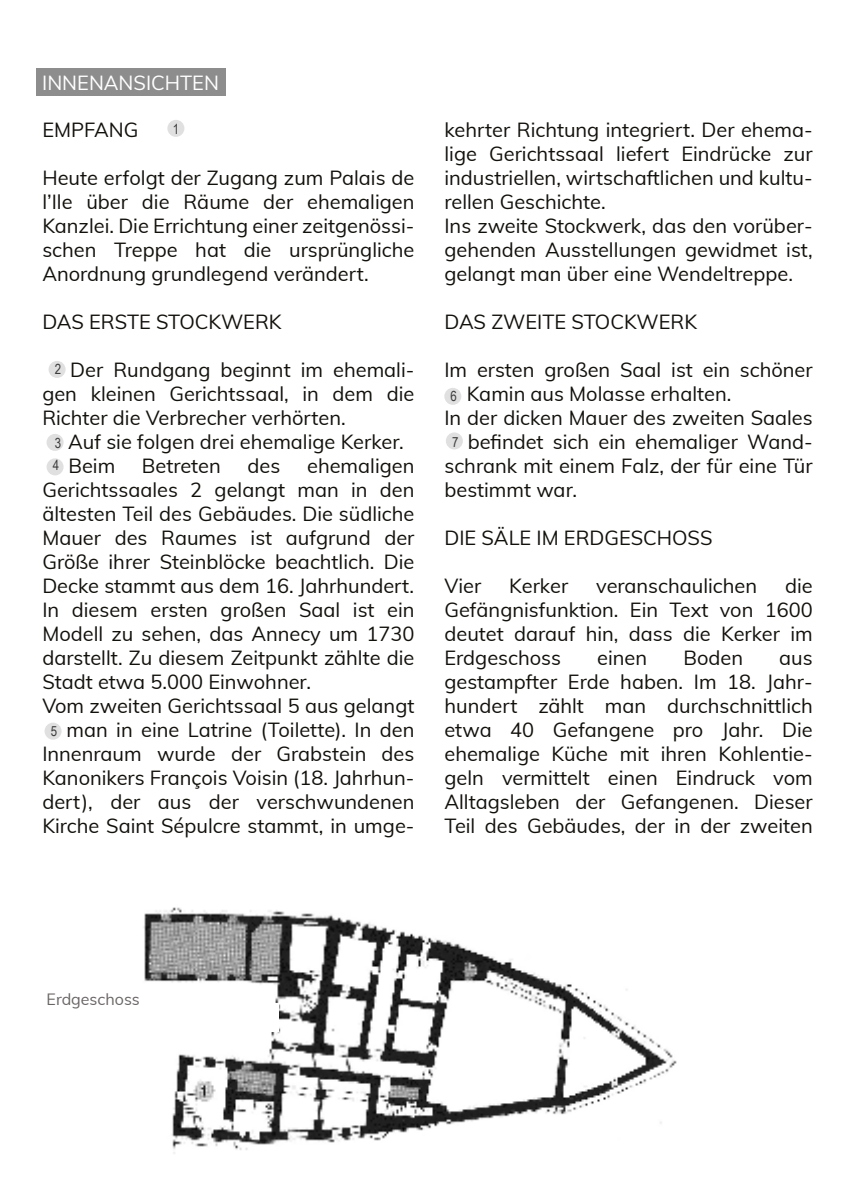
<style>
.page{position:relative;width:851px;height:1191px;background:#fff}
.page>*{position:absolute;margin:0;border:0;box-sizing:border-box;transform-origin:0 0}
.t1{font:20px/24px "Muli";color:#12100b;text-align:justify}
.t2{font:20px "Muli";color:#fff}
.t3{font:16px "Muli";color:#6a6565}
.t4{font:14px/22.4px "Arial Narrow";color:#3c3c3b}
</style>
<div class="page">
<img style="left:143px;top:907px;width:534px;height:247px">
<div style="left:36px;top:68px;width:189px;height:27px;background:#8d8d8e"></div>
<div style="left:126px;top:1003px;width:152px;height:28px;background:#fff"></div>
<div style="left:444px;top:388px;width:17px;height:17px;background:#e1e0e1;border-radius:50%"></div>
<div style="left:167px;top:120px;width:17px;height:17px;background:#e1e0e1;border-radius:50%"></div>
<div style="left:49px;top:361px;width:17px;height:17px;background:#e1e0e1;border-radius:50%"></div>
<div style="left:47px;top:434px;width:17px;height:17px;background:#e1e0e1;border-radius:50%"></div>
<div style="left:47px;top:458px;width:17px;height:17px;background:#e1e0e1;border-radius:50%"></div>
<div style="left:45px;top:722px;width:17px;height:17px;background:#e1e0e1;border-radius:50%"></div>
<div style="left:446px;top:432px;width:17px;height:17px;background:#e1e0e1;border-radius:50%"></div>
<p class="t2" style="left:42px;top:68px;width:178px">INNENANSICHTEN</p>
<p class="t1" style="left:42px;top:116px;width:97px">EMPFANG</p>
<p class="t1" style="left:42px;top:164px;width:373px">Heute erfolgt der Zugang zum Palais de l’Ile über die Räume der ehemaligen Kanzlei. Die Errichtung einer zeitgenössi&shy;schen Treppe hat die ursprüngliche Anordnung grundlegend verändert.</p>
<p class="t1" style="left:42px;top:308px;width:241px">DAS ERSTE STOCKWERK</p>
<p class="t1" style="left:42px;top:356px;width:373px;text-indent:28px">Der Rundgang beginnt im ehemali&shy;gen kleinen Gerichtssaal, in dem die Richter die Verbrecher verhörten.</p>
<p class="t1" style="left:68px;top:428px;width:337px">Auf sie folgen drei ehemalige Kerker.<br>Beim</p>
<p class="t4" style="left:173px;top:117px;width:8px">1</p>
<p class="t4" style="left:55px;top:357px;width:8px">2</p>
<p class="t4" style="left:53px;top:431px;width:10px">3<br>4</p>
<p class="t1" style="left:142px;top:452px;width:80px">Betreten</p>
<p class="t1" style="left:247px;top:452px;width:34px">des</p>
<p class="t1" style="left:307px;top:452px;width:109px">ehemaligen</p>
<p class="t1" style="left:42px;top:476px;width:373px">Gerichtssaales 2 gelangt man in den</p>
<p class="t1" style="left:42px;top:500px;width:373px">ältesten Teil des Gebäudes. Die südliche</p>
<p class="t1" style="left:42px;top:524px;width:373px">Mauer des Raumes ist aufgrund der</p>
<p class="t1" style="left:42px;top:548px;width:373px">Größe ihrer Steinblöcke beachtlich. Die</p>
<p class="t1" style="left:42px;top:572px;width:373px">Decke stammt aus dem 16. Jahrhundert.</p>
<p class="t1" style="left:42px;top:596px;width:373px">In diesem ersten großen Saal ist ein</p>
<p class="t1" style="left:42px;top:620px;width:373px">Modell zu sehen, das Annecy um 1730</p>
<p class="t1" style="left:42px;top:644px;width:373px">darstellt. Zu diesem Zeitpunkt zählte die</p>
<p class="t1" style="left:42px;top:668px;width:270px">Stadt etwa 5.000 Einwohner.</p>
<p class="t1" style="left:42px;top:692px;width:373px">Vom zweiten Gerichtssaal 5 aus gelangt</p>
<p class="t1" style="left:66px;top:716px;width:349px">man in eine Latrine (Toilette). In den</p>
<p class="t1" style="left:42px;top:740px;width:373px">Innenraum wurde der Grabstein des</p>
<p class="t1" style="left:42px;top:764px;width:373px">Kanonikers François Voisin (18. Jahrhun-</p>
<p class="t1" style="left:42px;top:788px;width:373px">dert), der aus der verschwundenen</p>
<p class="t1" style="left:42px;top:812px;width:373px">Kirche Saint Sépulcre stammt, in umge-</p>
<p class="t4" style="left:51px;top:719px;width:8px">5</p>
<p class="t1" style="left:444px;top:116px;width:370px;text-align:left">kehrter Richtung integriert. Der ehema&shy;lige Gerichtssaal liefert Eindrücke zur industriellen, wirtschaftlichen und kultu&shy;rellen Geschichte.<br>Ins zweite Stockwerk, das den vorüber&shy;gehenden Ausstellungen gewidmet ist, gelangt man über eine Wendeltreppe.</p>
<p class="t1" style="left:444px;top:308px;width:254px">DAS ZWEITE STOCKWERK</p>
<p class="t1" style="left:444px;top:356px;width:370px">Im ersten großen Saal ist ein schöner</p>
<p class="t1" style="left:466px;top:380px;width:266px">Kamin aus Molasse erhalten.</p>
<p class="t1" style="left:444px;top:404px;width:370px">In der dicken Mauer des zweiten Saales</p>
<p class="t1" style="left:467px;top:428px;width:346px">befindet sich ein ehemaliger Wand-</p>
<p class="t1" style="left:444px;top:452px;width:369px">schrank mit einem Falz, der für eine Tür</p>
<p class="t1" style="left:444px;top:476px;width:134px">bestimmt war.</p>
<p class="t1" style="left:444px;top:524px;width:269px">DIE SÄLE IM ERDGESCHOSS</p>
<p class="t1" style="left:444px;top:572px;width:38px">Vier</p>
<p class="t1" style="left:509px;top:572px;width:60px">Kerker</p>
<p class="t1" style="left:596px;top:572px;width:162px">veranschaulichen</p>
<p class="t4" style="left:450px;top:384px;width:8px">6</p>
<p class="t4" style="left:452px;top:430px;width:8px">7</p>
<p class="t1" style="left:444px;top:572px;width:370px;text-indent:340px">die Gefängnisfunktion. Ein Text von 1600 deutet darauf hin, dass die Kerker im Erdgeschoss</p>
<p class="t1" style="left:597px;top:644px;width:51px">einen</p>
<p class="t1" style="left:683px;top:644px;width:61px">Boden</p>
<p class="t1" style="left:444px;top:644px;width:370px;text-indent:335px">aus gestampfter Erde haben. Im 18. Jahr&shy;hundert zählt man durchschnittlich etwa 40 Gefangene pro Jahr. Die ehemalige Küche mit ihren Kohlentie&shy;geln vermittelt einen Eindruck vom Alltagsleben der Gefangenen. Dieser Teil des Gebäudes, der in der zweiten</p>
<p class="t3" style="left:47px;top:987px;width:95px">Erdgeschoss</p>
</div>
